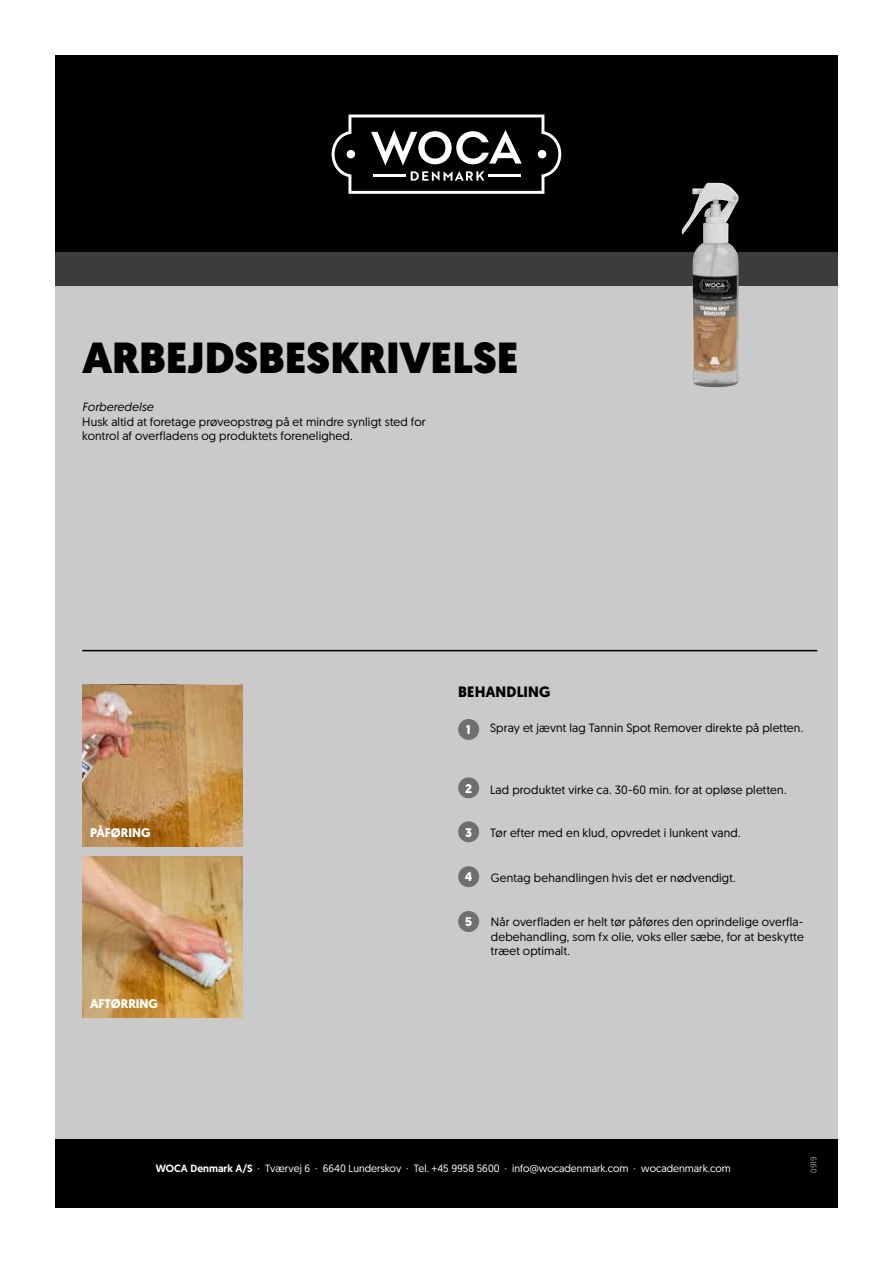
<style>
.page{position:relative;width:893px;height:1263px;background:#fff}
.page>*{position:absolute;margin:0;border:0;box-sizing:border-box;transform-origin:0 0}
.t1{font:900 43.5px "Geomanist";color:#000}
.t2{font:700 15px "Geomanist";letter-spacing:.01em;color:#000}
.t3{font:700 12.45px "Geomanist";color:#fff}
.t4{font:12px/14.4px "Geomanist";letter-spacing:.015em;color:#000}
.t5{font:italic 12px "Geomanist";letter-spacing:.01em;color:#000}
.t6{font:10.5px "Geomanist";color:#fff}
.t7{font:8.25px "Geomanist";color:#9d9d9c}
.s1{font-weight:500}
</style>
<div class="page">
<div style="left:55px;top:131px;width:783px;height:1067px;background:#cacaca"></div>
<div style="left:55px;top:251px;width:783px;height:35px;background:#3c3c3b"></div>
<div style="left:55px;top:55px;width:783px;height:197px;background:#000"></div>
<svg style="left:332px;top:115px;width:229px;height:79px;background:#3a3a3a"></svg>
<img style="left:82px;top:686px;width:161px;height:160px">
<img style="left:82px;top:857px;width:161px;height:160px">
<div style="left:55px;top:1140px;width:783px;height:68px;background:#000"></div>
<hr style="left:82px;top:650px;width:735px;height:1px;background:#000">
<img style="left:682px;top:183px;width:57px;height:204px">
<div style="left:458px;top:719px;width:21px;height:21px;background:#706f6f;border-radius:50%"></div>
<div style="left:458px;top:777px;width:21px;height:21px;background:#706f6f;border-radius:50%"></div>
<div style="left:458px;top:821px;width:21px;height:21px;background:#706f6f;border-radius:50%"></div>
<div style="left:458px;top:866px;width:21px;height:21px;background:#706f6f;border-radius:50%"></div>
<div style="left:458px;top:911px;width:21px;height:21px;background:#706f6f;border-radius:50%"></div>
<h1 class="t1" style="left:82px;top:328px;width:438px">ARBEJDSBESKRIVELSE</h1>
<p class="t5" style="left:82px;top:399px;width:73px">Forberedelse</p>
<p class="t4" style="left:82px;top:414px;width:345px">Husk altid at foretage prøveopstrøg på et mindre synligt sted for kontrol af overfladens og produktets forenelighed.</p>
<p class="t3" style="left:90px;top:824px;width:62px">PÅFØRING</p>
<p class="t3" style="left:90px;top:995px;width:69px">AFTØRRING</p>
<p class="t2" style="left:458px;top:682px;width:94px">BEHANDLING</p>
<p class="t3" style="left:466px;top:721px;width:6px">1</p>
<p class="t4" style="left:490px;top:720px;width:315px">Spray et jævnt lag Tannin Spot Remover direkte på pletten.</p>
<p class="t3" style="left:465px;top:780px;width:8px">2</p>
<p class="t3" style="left:465px;top:824px;width:8px">3</p>
<p class="t3" style="left:465px;top:869px;width:9px">4</p>
<p class="t3" style="left:465px;top:913px;width:8px">5</p>
<p class="t4" style="left:490px;top:782px;width:298px">Lad produktet virke ca. 30-60 min. for at opløse pletten.</p>
<p class="t4" style="left:490px;top:825px;width:252px">Tør efter med en klud, opvredet i lunkent vand.</p>
<p class="t4" style="left:491px;top:870px;width:246px">Gentag behandlingen hvis det er nødvendigt.</p>
<p class="t4" style="left:491px;top:915px;width:314px;text-align:justify">Når overfladen er helt tør påføres den oprindelige overfla&shy;debehandling, som fx olie, voks eller sæbe, for at beskytte træet optimalt.</p>
<p class="t6" style="left:156px;top:1162px;width:577px"><span class="s1">WOCA Denmark A/S</span> · Tværvej 6 · 6640 Lunderskov · Tel. +45 9958 5600 · info@wocadenmark.com · wocadenmark.com</p>
<p class="t7" style="left:808px;top:1173px;width:18px;rotate:-90deg">0919</p>
</div>
